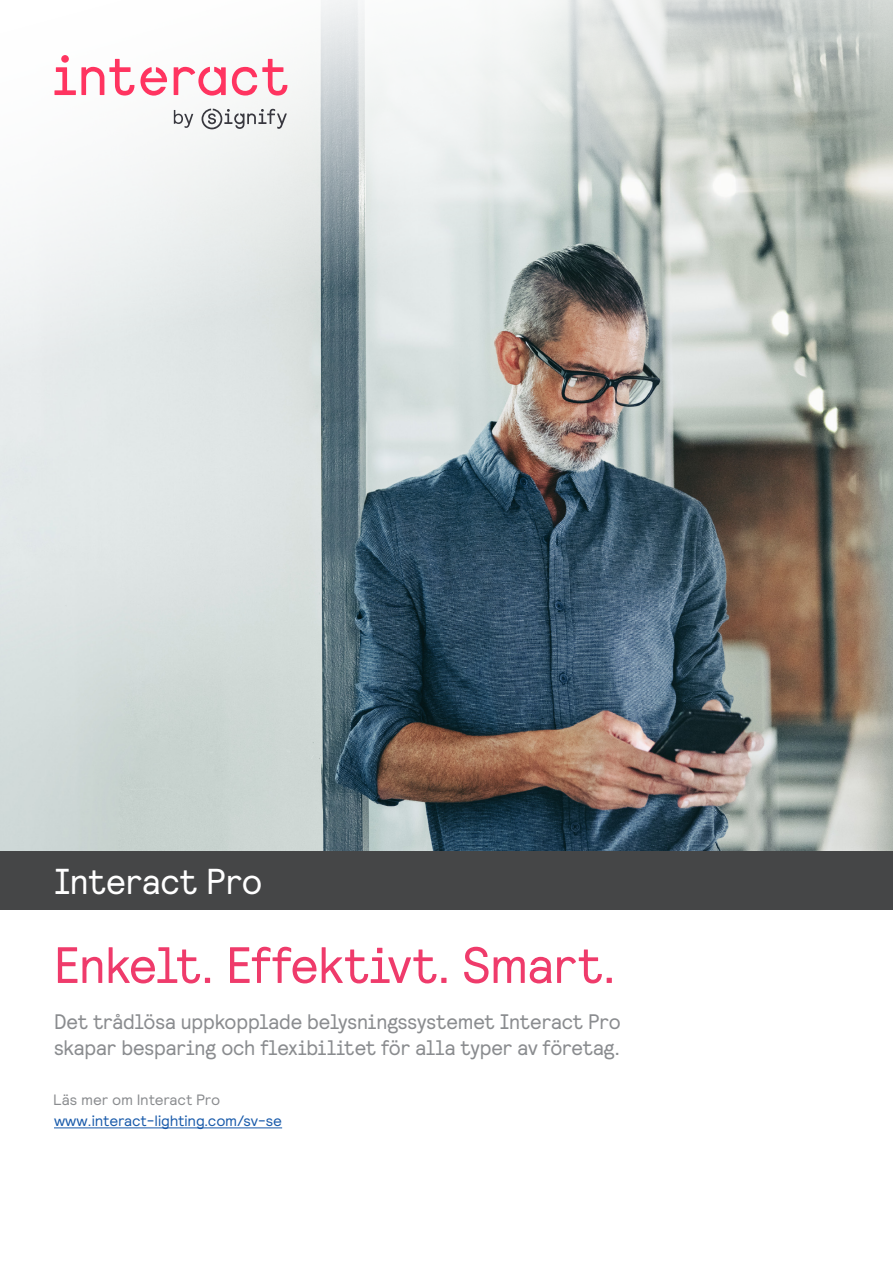
<style>
.page{position:relative;width:893px;height:1263px;background:#fff}
.page>*{position:absolute;margin:0;border:0;box-sizing:border-box;transform-origin:0 0}
.Cover_headline{font:51px "Relative Faux";letter-spacing:-.01em;color:#ef3b6b}
.Cover_-_Application{font:36px "Relative Faux";letter-spacing:-.01em;color:#fff}
.Cover_Sub-heading{font:21px/25.2px "Relative Faux";letter-spacing:-.01em;color:#8a8c8f}
.Body_Copy_10pt{font:15px "Signify Relative";letter-spacing:-.01em;color:#185aaa}
.Cover_copy{font:15px "Signify Relative";letter-spacing:-.01em;color:#8a8c8f}
</style>
<div class="page">
<img style="left:0;top:425px;width:893px;height:427px">
<svg style="left:0;top:0;width:893px;height:425px"></svg>
<div style="left:0;top:852px;width:893px;height:58px;background:#454647"></div>
<hr style="left:54px;top:1127px;width:228px;height:1px;background:#185aaa">
<svg style="left:54px;top:55px;width:233px;height:41px"></svg>
<svg style="left:174px;top:110px;width:19px;height:18px"></svg>
<svg style="left:202px;top:109px;width:85px;height:20px"></svg>
<p class="Cover_-_Application" style="left:54px;top:857px;width:210px">Interact Pro</p>
<p class="Cover_headline" style="left:54px;top:932px;width:563px">Enkelt. Effektivt. Smart.</p>
<p class="Cover_Sub-heading" style="left:54px;top:1009px;width:568px">Det trådlösa uppkopplade belysningssystemet Interact Pro skapar besparing och flexibilitet för alla typer av företag.</p>
<p class="Cover_copy" style="left:53px;top:1090px;width:168px">Läs mer om Interact Pro</p>
<p class="Body_Copy_10pt" style="left:54px;top:1111px;width:230px">www.interact-lighting.com/sv-se</p>
</div>
